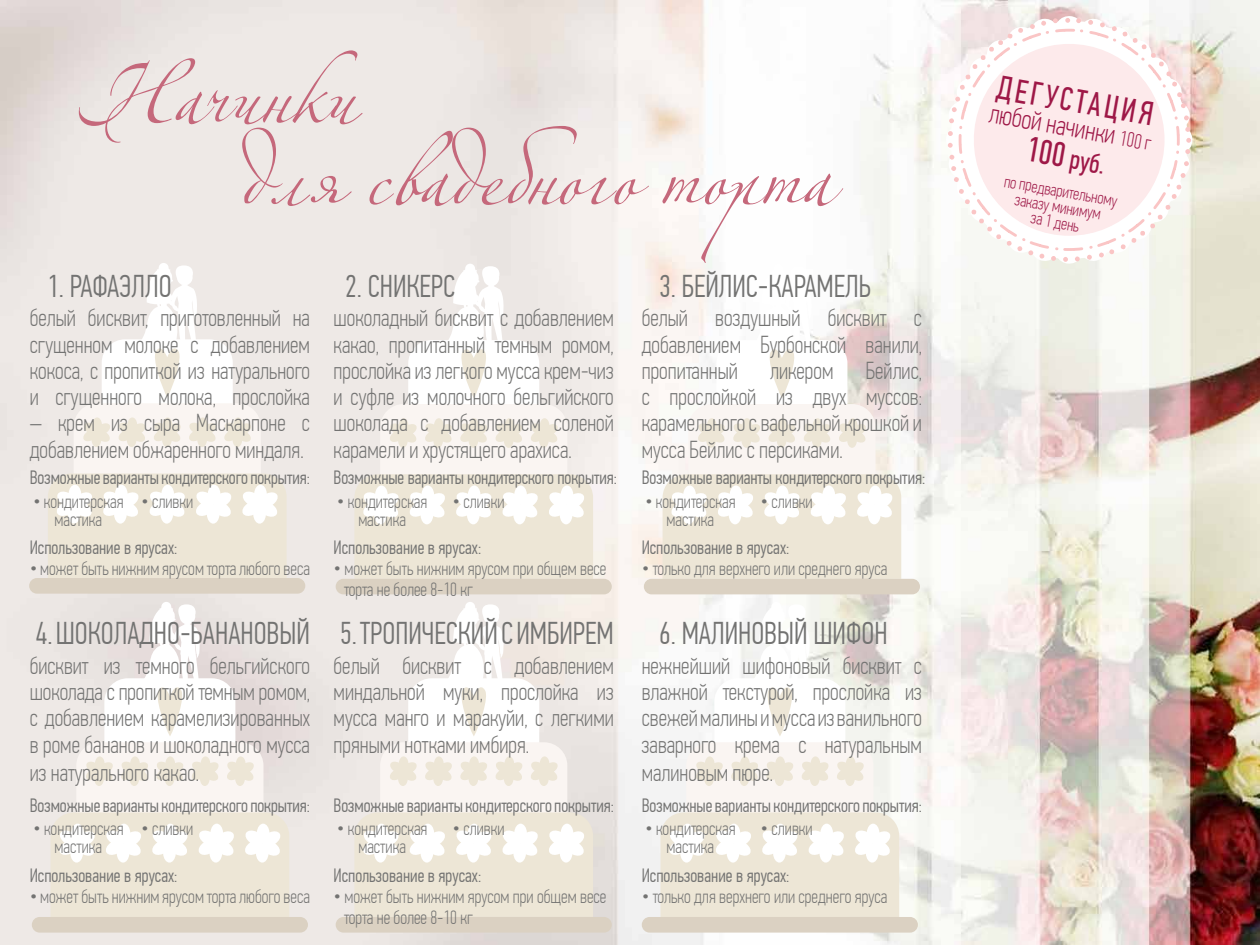
<style>
.page{position:relative;width:1260px;height:945px;background:#fff}
.page>*{position:absolute;margin:0;border:0;box-sizing:border-box;transform-origin:0 0}
.t1{font:113.05px/81.9px "Alexandra Zeferino One";color:#c5687b}
.t2{font:33.25px "PF Din Text Comp Pro";color:#9e1847}
.t3{font:300 31.5px "PF Din Text Comp Pro";color:#737372}
.t4{font:100 28px/31.5px "PF Din Text Comp Pro";color:#9e1847;text-align:center}
.t5{font:100 24.5px/26.2px "PF Din Text Comp Pro";color:#737372;text-align:justify}
.t6{font:100 19.25px/17.5px "PF Din Text Comp Pro";color:#737372;text-align:center}
.t7{font:300 19.25px "PF Din Text Comp Pro";letter-spacing:-.005em;color:#737372}
.t8{font:100 17.5px/15.8px "PF Din Text Comp Pro";color:#9e1847;text-align:center}
.s1{font-family:"Futura";font-weight:300}
.s2{font-weight:300}
.s3{font-size:21px}
.s4{font-weight:400;font-size:35px}
.s5{font-weight:400}
</style>
<div class="page">
<img style="left:0;top:0;width:1260px;height:945px">
<svg style="left:48px;top:263px;width:239px;height:315px"></svg>
<div style="left:29px;top:578px;width:276px;height:16px;background:#dbd1c2;border-radius:8px"></div>
<svg style="left:51px;top:602px;width:238px;height:315px"></svg>
<div style="left:32px;top:917px;width:276px;height:16px;background:#dbd1c2;border-radius:8px"></div>
<svg style="left:354px;top:602px;width:239px;height:315px"></svg>
<div style="left:336px;top:917px;width:276px;height:16px;background:#dbd1c2;border-radius:8px"></div>
<svg style="left:661px;top:602px;width:238px;height:315px"></svg>
<div style="left:642px;top:917px;width:276px;height:16px;background:#dbd1c2;border-radius:8px"></div>
<svg style="left:354px;top:264px;width:239px;height:315px"></svg>
<div style="left:336px;top:579px;width:276px;height:15px;background:#dbd1c2;border-radius:8px"></div>
<svg style="left:663px;top:264px;width:238px;height:315px"></svg>
<div style="left:644px;top:579px;width:276px;height:15px;background:#dbd1c2;border-radius:8px"></div>
<svg style="left:929px;top:0;width:280px;height:280px"></svg>
<h1 class="t1" style="left:239px;top:41px;width:594px;text-indent:-164px">Начинки<br>для свадебного торта</h1>
<p class="t3" style="left:47px;top:268px;width:126px">1. Рафаэлло</p>
<p class="t5" style="left:30px;top:305px;width:282px">белый бисквит, приготовленный на сгущенном молоке с добавлением кокоса, с пропиткой из натурального и сгущенного молока, прослойка</p>
<p class="t5" style="left:30px;top:410px;width:282px">– крем из сыра Маскарпоне с добавлением обжаренного миндаля.</p>
<p class="t3" style="left:659px;top:268px;width:213px">3. Бейлис-карамель</p>
<p class="t5" style="left:642px;top:305px;width:282px">белый воздушный бисквит с добавлением Бурбонской ванили, пропитанный</p>
<p class="t3" style="left:345px;top:268px;width:98px">2. Сникерс</p>
<p class="t5" style="left:334px;top:305px;width:282px">шоколадный бисквит с добавлением какао, пропитанный темным ромом, прослойка из легкого мусса крем-чиз и суфле из молочного бельгийского шоколада с добавлением соленой карамели и хрустящего арахиса.</p>
<p class="t5" style="left:642px;top:357px;width:282px;text-indent:224px">Бейлис, с прослойкой из двух муссов: карамельного с вафельной крошкой и мусса Бейлис с персиками.</p>
<p class="t5" style="left:770px;top:357px;width:65px">ликером</p>
<p class="t7" style="left:30px;top:467px;width:282px">Возможные варианты кондитерского покрытия:</p>
<p class="t7" style="left:334px;top:467px;width:285px">Возможные варианты кондитерского покрытия:</p>
<p class="t7" style="left:642px;top:467px;width:285px">Возможные варианты кондитерского покрытия:</p>
<p class="t6" style="left:33px;top:493px;width:92px"><span class="s1">·</span> кондитерская мастика</p>
<p class="t6" style="left:141px;top:493px;width:54px"><span class="s1">·</span> сливки</p>
<p class="t6" style="left:337px;top:493px;width:92px"><span class="s1">·</span> кондитерская мастика</p>
<p class="t6" style="left:452px;top:493px;width:54px"><span class="s1">·</span> сливки</p>
<p class="t6" style="left:761px;top:493px;width:54px"><span class="s1">·</span> сливки</p>
<p class="t6" style="left:645px;top:493px;width:92px"><span class="s1">·</span> кондитерская мастика</p>
<p class="t6" style="left:30px;top:537px;width:282px;line-height:21px;text-align:left"><span class="s2">Использование в ярусах:<br></span><span class="s1">·</span> может быть нижним ярусом торта любого веса</p>
<p class="t7" style="left:334px;top:537px;width:149px">Использование в ярусах:</p>
<p class="t6" style="left:334px;top:560px;width:274px"><span class="s1">·</span> может быть нижним ярусом при общем весе</p>
<p class="t6" style="left:344px;top:581px;width:130px">торта не более 8-10 кг</p>
<p class="t6" style="left:642px;top:537px;width:247px;line-height:21px;text-align:left"><span class="s2">Использование в ярусах:<br></span><span class="s1">·</span> только для верхнего или среднего яруса</p>
<p class="t3" style="left:36px;top:616px;width:276px">4. Шоколадно-банановый</p>
<p class="t5" style="left:30px;top:652px;width:282px">бисквит из темного бельгийского шоколада с пропиткой темным ромом, с добавлением карамелизированных в роме бананов и шоколадного мусса из натурального какао.</p>
<p class="t3" style="left:340px;top:616px;width:275px">5. Тропический с имбирем</p>
<p class="t5" style="left:334px;top:652px;width:282px">белый бисквит с добавлением миндальной муки, прослойка из мусса манго и маракуйи, с легкими пряными нотками имбиря.</p>
<p class="t3" style="left:659px;top:616px;width:230px">6. Малиновый шифон</p>
<p class="t5" style="left:642px;top:652px;width:282px">нежнейший шифоновый бисквит с влажной текстурой, прослойка из свежей малины и мусса из ванильного заварного крема с натуральным малиновым пюре.</p>
<p class="t7" style="left:30px;top:794px;width:282px">Возможные варианты кондитерского покрытия:</p>
<p class="t7" style="left:334px;top:794px;width:282px">Возможные варианты кондитерского покрытия:</p>
<p class="t7" style="left:642px;top:794px;width:282px">Возможные варианты кондитерского покрытия:</p>
<p class="t6" style="left:33px;top:820px;width:92px"><span class="s1">·</span> кондитерская мастика</p>
<p class="t6" style="left:337px;top:820px;width:92px"><span class="s1">·</span> кондитерская мастика</p>
<p class="t6" style="left:645px;top:820px;width:92px"><span class="s1">·</span> кондитерская мастика</p>
<p class="t6" style="left:141px;top:820px;width:54px"><span class="s1">·</span> сливки</p>
<p class="t6" style="left:452px;top:820px;width:54px"><span class="s1">·</span> сливки</p>
<p class="t6" style="left:761px;top:820px;width:54px"><span class="s1">·</span> сливки</p>
<p class="t6" style="left:30px;top:865px;width:282px;line-height:21px;text-align:left"><span class="s2">Использование в ярусах:<br></span><span class="s1">·</span> может быть нижним ярусом торта любого веса</p>
<p class="t7" style="left:334px;top:864px;width:149px">Использование в ярусах:</p>
<p class="t6" style="left:334px;top:887px;width:274px"><span class="s1">·</span> может быть нижним ярусом при общем весе</p>
<p class="t6" style="left:344px;top:908px;width:130px">торта не более 8-10 кг</p>
<p class="t6" style="left:642px;top:865px;width:247px;line-height:21px;text-align:left"><span class="s2">Использование в ярусах:<br></span><span class="s1">·</span> только для верхнего или среднего яруса</p>
<h2 class="t2" style="left:1001px;top:69px;width:160px;rotate:10deg">Дегустация</h2>
<p class="t4" style="left:992px;top:97px;width:166px;rotate:10deg">любой начинки <span class="s3">100 г<br></span><span class="s4">100</span> <span class="s5">руб.</span></p>
<p class="t8" style="left:1006px;top:173px;width:116px;rotate:10deg">по предварительному заказу минимум<br>за 1 день</p>
</div>
